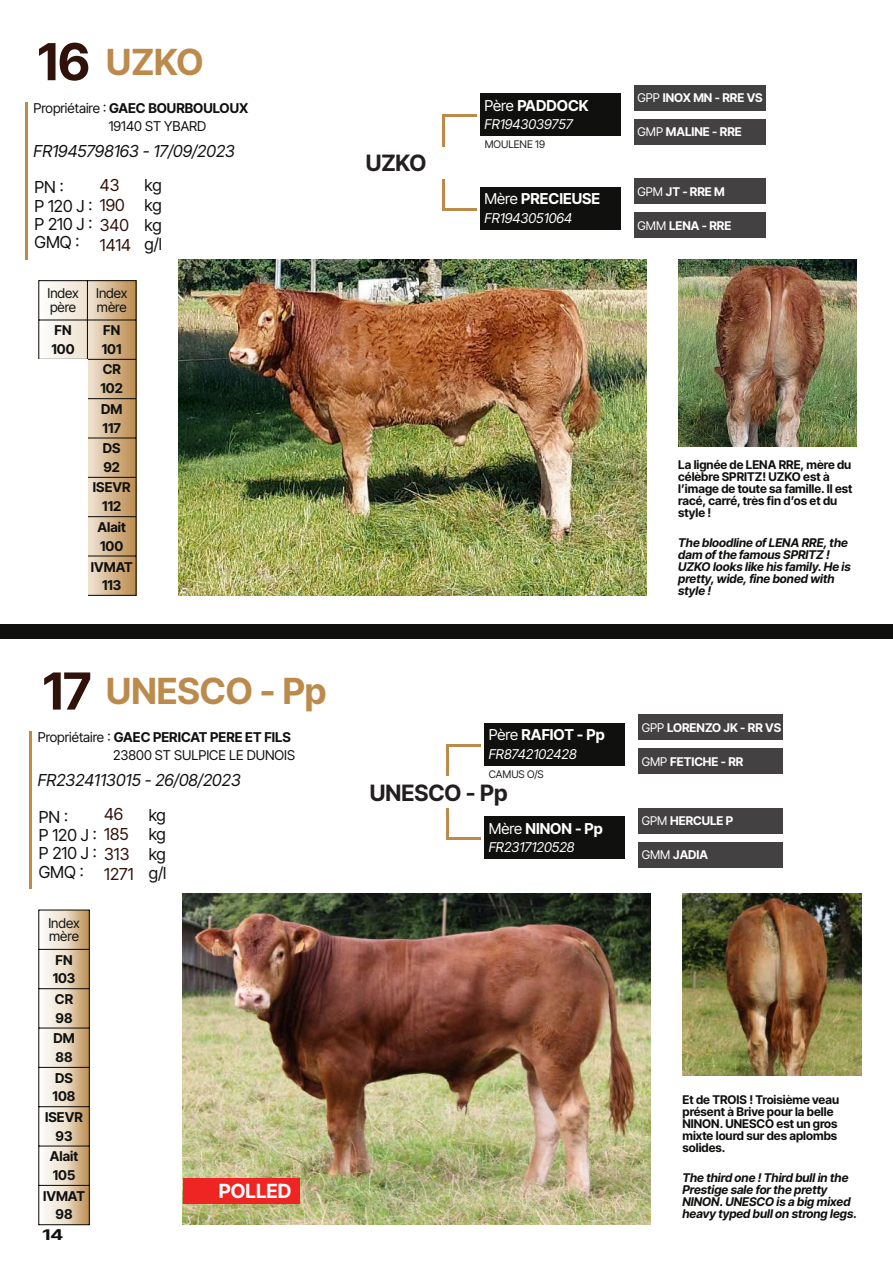
<style>
.page{position:relative;width:893px;height:1263px;background:#fff}
.page>*{position:absolute;margin:0;border:0;box-sizing:border-box;transform-origin:0 0}
.t1{font:700 51px "Inter Tight";color:#30120b}
.t2{font:700 36px "Inter Tight";color:#bc8b4c}
.t3{font:700 22.5px "Inter Tight";color:#231f20}
.t4{font:700 19.5px "Inter Tight";color:#fff}
.t5{font:16.5px/18.5px "Inter Tight";color:#10110f}
.t6{font:italic 16.5px "Inter Tight";color:#10110f}
.t7{font:16.5px "Inter Tight";color:#30120b}
.t8{font:700 15px "Inter Tight";color:#fff}
.t9{font:700 14.7px "Inter Tight";color:#101110;scale:1.34 1}
.t10{font:13.5px/13.5px "Inter Tight";color:#10110f}
.t11{font:700 13.5px/18.6px "Inter Tight";color:#10110f}
.t12{font:italic 13.5px "Inter Tight";color:#fff}
.t13{font:italic 13.5px "Inter Tight";color:#fefefe}
.t14{font:700 12px/12px "Inter Tight";color:#10110f}
.t15{font:italic 700 12px/12px "Inter Tight";color:#10110f}
.t16{font:700 12px "Inter Tight";color:#fff}
.t17{font:10.5px "Inter Tight";color:#231f20}
.s1{font-weight:700}
.s2{color:#30120b}
.s3{font-weight:400}
</style>
<div class="page">
<svg style="left:39px;top:911px;width:50px;height:313px"></svg>
<svg style="left:39px;top:281px;width:97px;height:314px;background:#dac2a2"></svg>
<div style="left:480px;top:94px;width:141px;height:42px;background:#10110f"></div>
<div style="left:634px;top:119px;width:131px;height:26px;background:#434142"></div>
<div style="left:634px;top:85px;width:131px;height:26px;background:#424141"></div>
<div style="left:634px;top:213px;width:131px;height:25px;background:#434142"></div>
<div style="left:634px;top:179px;width:131px;height:25px;background:#434142"></div>
<img style="left:179px;top:259px;width:467px;height:336px">
<hr style="left:38px;top:280px;width:1px;height:316px;background:#080704">
<hr style="left:136px;top:280px;width:1px;height:316px;background:#080704">
<hr style="left:87px;top:281px;width:1px;height:314px;background:#080704">
<hr style="left:39px;top:280px;width:97px;height:1px;background:#080704">
<hr style="left:39px;top:320px;width:97px;height:1px;background:#080704">
<hr style="left:39px;top:359px;width:97px;height:1px;background:#080704">
<hr style="left:39px;top:398px;width:97px;height:1px;background:#080704">
<hr style="left:39px;top:438px;width:97px;height:1px;background:#080704">
<hr style="left:39px;top:477px;width:97px;height:1px;background:#080704">
<hr style="left:39px;top:516px;width:97px;height:1px;background:#080704">
<hr style="left:39px;top:556px;width:97px;height:1px;background:#080704">
<hr style="left:39px;top:595px;width:97px;height:1px;background:#080704">
<img style="left:678px;top:259px;width:179px;height:187px">
<div style="left:480px;top:187px;width:141px;height:43px;background:#10110f"></div>
<hr style="left:442px;top:115px;width:34px;height:2px;background:#bc8b4c">
<hr style="left:442px;top:208px;width:34px;height:2px;background:#bc8b4c">
<hr style="left:442px;top:115px;width:2px;height:32px;background:#bc8b4c">
<hr style="left:442px;top:179px;width:2px;height:31px;background:#bc8b4c">
<div style="left:0;top:624px;width:893px;height:15px;background:#10110f"></div>
<hr style="left:26px;top:102px;width:2px;height:158px;background:#bc8b4c">
<div style="left:485px;top:723px;width:140px;height:42px;background:#10110f"></div>
<div style="left:638px;top:748px;width:144px;height:26px;background:#434142"></div>
<div style="left:638px;top:714px;width:144px;height:26px;background:#434142"></div>
<div style="left:638px;top:842px;width:144px;height:25px;background:#434142"></div>
<div style="left:638px;top:808px;width:144px;height:25px;background:#434142"></div>
<hr style="left:38px;top:910px;width:1px;height:315px;background:#080704">
<hr style="left:89px;top:910px;width:1px;height:315px;background:#080704">
<hr style="left:39px;top:910px;width:50px;height:1px;background:#080704">
<hr style="left:39px;top:949px;width:50px;height:1px;background:#080704">
<hr style="left:39px;top:988px;width:50px;height:1px;background:#080704">
<hr style="left:39px;top:1028px;width:50px;height:1px;background:#080704">
<hr style="left:39px;top:1067px;width:50px;height:1px;background:#080704">
<hr style="left:39px;top:1106px;width:50px;height:1px;background:#080704">
<hr style="left:39px;top:1146px;width:50px;height:1px;background:#080704">
<hr style="left:39px;top:1185px;width:50px;height:1px;background:#080704">
<hr style="left:39px;top:1224px;width:50px;height:1px;background:#080704">
<img style="left:183px;top:893px;width:468px;height:332px">
<img style="left:682px;top:893px;width:179px;height:183px">
<div style="left:485px;top:816px;width:140px;height:43px;background:#10110f"></div>
<hr style="left:446px;top:744px;width:34px;height:2px;background:#bc8b4c">
<hr style="left:446px;top:838px;width:34px;height:2px;background:#bc8b4c">
<hr style="left:446px;top:744px;width:3px;height:32px;background:#bc8b4c">
<hr style="left:446px;top:808px;width:3px;height:32px;background:#bc8b4c">
<hr style="left:30px;top:731px;width:2px;height:158px;background:#bc8b4c">
<div style="left:183px;top:1178px;width:117px;height:25px;background:#ee2523"></div>
<div style="left:34px;top:360px;width:53px;height:244px;background:#fff"></div>
<h1 class="t1" style="left:38px;top:31px;width:54px">16</h1>
<h2 class="t2" style="left:106px;top:40px;width:99px">UZKO</h2>
<p class="t10" style="left:109px;top:99px;width:141px;line-height:18.1px;text-indent:-75px">Propriétaire : <span class="s1">GAEC BOURBOULOUX<br></span>19140 ST YBARD</p>
<h3 class="t6" style="left:33px;top:141px;width:203px">FR1945798163 - 17/09/2023</h3>
<h3 class="t7" style="left:100px;top:175px;width:21px">43</h3>
<h3 class="t5" style="left:35px;top:178px;width:96px">PN :<br>P 120 J : <span class="s2">190<br></span>P 210 J : <span class="s2">340<br></span>GMQ :</h3>
<h3 class="t7" style="left:100px;top:235px;width:33px">1414</h3>
<h3 class="t5" style="left:145px;top:176px;width:19px;line-height:19.5px;text-align:justify">kg kg kg g/l</h3>
<p class="t10" style="left:47px;top:287px;width:33px">Index père</p>
<p class="t10" style="left:96px;top:287px;width:33px">Index mère</p>
<p class="t11" style="left:52px;top:321px;width:25px">FN<br>100</p>
<p class="t11" style="left:102px;top:321px;width:21px">FN<br>101</p>
<p class="t11" style="left:101px;top:360px;width:24px">CR<br>102</p>
<p class="t11" style="left:101px;top:399px;width:23px;line-height:19px">DM<br>117</p>
<p class="t11" style="left:103px;top:439px;width:19px">DS<br>92</p>
<p class="t11" style="left:102px;top:478px;width:30px;text-indent:-58px">ISEVR ISEVR<br>112</p>
<p class="t11" style="left:98px;top:518px;width:30px">Alait<br>100</p>
<p class="t11" style="left:102px;top:557px;width:32px;line-height:18.1px;text-indent:-60px">IVMAT IVMAT<br>113</p>
<h1 class="t1" style="left:43px;top:660px;width:50px">17</h1>
<h2 class="t2" style="left:106px;top:669px;width:222px">UNESCO - Pp</h2>
<p class="t10" style="left:113px;top:728px;width:184px;line-height:18.1px;text-indent:-75px">Propriétaire : <span class="s1">GAEC PERICAT PERE ET FILS<br></span>23800 ST SULPICE LE DUNOIS</p>
<h3 class="t6" style="left:38px;top:770px;width:205px">FR2324113015 - 26/08/2023</h3>
<h3 class="t7" style="left:104px;top:804px;width:21px">46</h3>
<h3 class="t5" style="left:39px;top:807px;width:92px">PN :<br>P 120 J : <span class="s2">185<br></span>P 210 J : <span class="s2">313<br></span>GMQ :</h3>
<h3 class="t7" style="left:104px;top:864px;width:31px">1271</h3>
<p class="t10" style="left:48px;top:916px;width:33px">Index mère</p>
<p class="t11" style="left:53px;top:950px;width:24px">FN<br>103</p>
<p class="t11" style="left:55px;top:989px;width:20px">CR<br>98</p>
<p class="t11" style="left:53px;top:1029px;width:23px;line-height:19px">DM<br>88</p>
<p class="t11" style="left:53px;top:1068px;width:24px">DS<br>108</p>
<p class="t11" style="left:45px;top:1107px;width:39px;line-height:19.2px;text-align:center">ISEVR<br>93</p>
<p class="t11" style="left:50px;top:1147px;width:30px">Alait<br>105</p>
<p class="t11" style="left:43px;top:1187px;width:43px;line-height:18.1px;text-align:center">IVMAT<br>98</p>
<p class="t9" style="left:43px;top:1225px;width:17px">14</p>
<h3 class="t5" style="left:149px;top:805px;width:19px;line-height:19.5px;text-align:justify">kg kg kg g/l</h3>
<h3 class="t4" style="left:219px;top:1179px;width:74px">POLLED</h3>
<h3 class="t3" style="left:366px;top:150px;width:62px">UZKO</h3>
<p class="t8" style="left:484px;top:96px;width:106px"><span class="s3">Père</span> PADDOCK</p>
<p class="t13" style="left:484px;top:116px;width:90px">FR1943039757</p>
<p class="t17" style="left:485px;top:138px;width:62px">MOULENE 19</p>
<p class="t8" style="left:484px;top:190px;width:117px"><span class="s3">Mère</span> PRECIEUSE</p>
<p class="t12" style="left:484px;top:210px;width:89px">FR1943051064</p>
<p class="t16" style="left:637px;top:91px;width:127px"><span class="s3">GPP</span> INOX MN - RRE VS</p>
<p class="t16" style="left:637px;top:125px;width:106px"><span class="s3">GMP</span> MALINE - RRE</p>
<p class="t16" style="left:637px;top:184px;width:89px"><span class="s3">GPM</span> JT - RRE M</p>
<p class="t16" style="left:637px;top:218px;width:95px"><span class="s3">GMM</span> LENA - RRE</p>
<p class="t14" style="left:678px;top:458px;width:176px">La lignée de LENA RRE, mère du célèbre SPRITZ! UZKO est à lʼimage de toute sa famille. Il est racé, carré, très fin dʼos et du style !</p>
<p class="t15" style="left:678px;top:536px;width:174px">The bloodline of LENA RRE, the dam of the famous SPRITZ !<br>UZKO looks like his family. He is pretty, wide, fine boned with style !</p>
<p class="t8" style="left:489px;top:725px;width:117px"><span class="s3">Père</span> RAFIOT - Pp</p>
<p class="t12" style="left:489px;top:745px;width:90px">FR8742102428</p>
<p class="t17" style="left:489px;top:768px;width:57px">CAMUS O/S</p>
<h3 class="t3" style="left:370px;top:779px;width:139px">UNESCO - Pp</h3>
<p class="t8" style="left:489px;top:819px;width:116px"><span class="s3">Mère</span> NINON - Pp</p>
<p class="t12" style="left:489px;top:839px;width:87px">FR2317120528</p>
<p class="t16" style="left:642px;top:720px;width:141px"><span class="s3">GPP</span> LORENZO JK - RR VS</p>
<p class="t16" style="left:642px;top:754px;width:103px"><span class="s3">GMP</span> FETICHE - RR</p>
<p class="t16" style="left:642px;top:813px;width:93px"><span class="s3">GPM</span> HERCULE P</p>
<p class="t16" style="left:642px;top:847px;width:68px"><span class="s3">GMM</span> JADIA</p>
<p class="t14" style="left:682px;top:1094px;width:158px">Et de TROIS ! Troisième veau présent à Brive pour la belle<br>NINON. UNESCO est un gros mixte lourd sur des aplombs solides.</p>
<p class="t15" style="left:682px;top:1172px;width:176px">The third one ! Third bull in the<br>Prestige sale for the pretty<br>NINON. UNESCO is a big mixed heavy typed bull on strong legs.</p>
</div>
